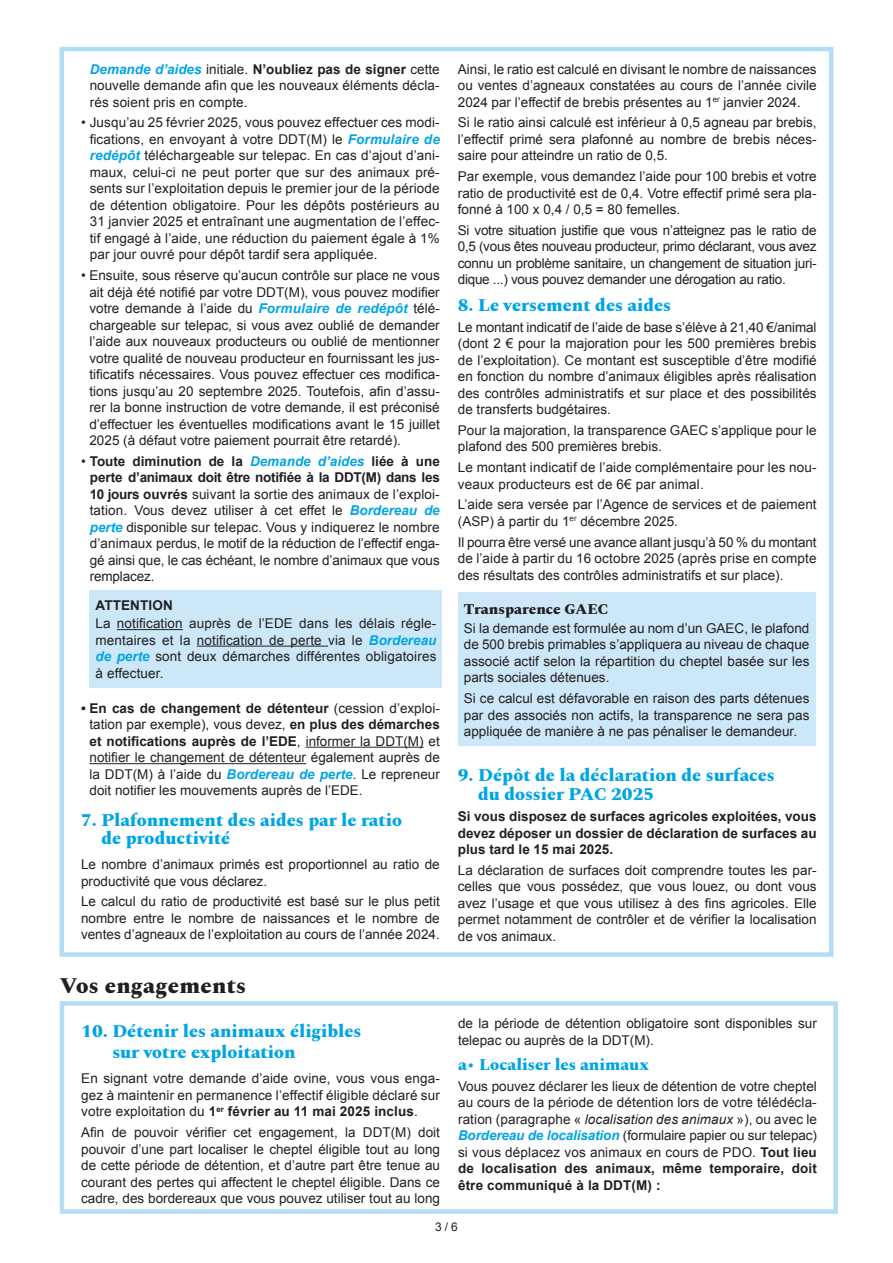
<style>
.page{position:relative;width:893px;height:1263px;background:#fff}
.page>*{position:absolute;margin:0;border:0;box-sizing:border-box;transform-origin:0 0}
.t1{font:800 22.5px "Spectral";letter-spacing:.01em;color:#231f20}
.t2{font:800 18px/18px "Spectral";color:#00a5e3}
.t3{font:800 16.5px "Spectral";color:#00a5e3}
.t4{font:800 15px "Spectral";color:#231f20}
.t5{font:13.5px/16.5px "Arial";color:#231f20;text-align:justify}
.t6{font:700 13.5px/16.5px "Arial";color:#231f20;text-align:justify}
.t7{font:12px "Arial";color:#231f20}
.s1{font-weight:700;font-style:italic;color:#00a5e3}
.s2{font-weight:700}
.s3{font-style:italic}
</style>
<div class="page">
<hr style="left:306px;top:747px;width:118px;height:1px;background:#231f20">
<hr style="left:89px;top:763px;width:217px;height:1px;background:#231f20">
<div style="left:90px;top:590px;width:352px;height:98px;background:#cbe7f8"></div>
<hr style="left:117px;top:629px;width:66px;height:1px;background:#231f20">
<hr style="left:197px;top:646px;width:131px;height:1px;background:#231f20">
<div style="left:458px;top:592px;width:357px;height:153px;background:#cbe7f8"></div>
<div style="left:60px;top:47px;width:773px;height:910px;border:4px solid #b3ddf5"></div>
<div style="left:60px;top:1001px;width:778px;height:213px;border:4px solid #b3ddf5"></div>
<p class="t5" style="left:90px;top:61px;width:352px"><span class="s1">Demande d’aides</span> initiale. <span class="s2">N’oubliez pas de signer</span> cette nouvelle demande afin que les nouveaux éléments décla&shy;rés soient pris en compte.</p>
<p class="t5" style="left:90px;top:115px;width:352px;text-indent:-9px">• Jusqu’au 25 février 2025, vous pouvez effectuer ces modi&shy;fications, en envoyant à votre DDT(M) le <span class="s1">Formulaire de redépôt</span> téléchargeable sur telepac. En cas d’ajout d’ani&shy;maux, celui-ci ne peut porter que sur des animaux pré&shy;sents sur l’exploitation depuis le premier jour de la période de détention obligatoire. Pour les dépôts postérieurs au 31 janvier 2025 et entraînant une augmentation de l’effec&shy;tif engagé à l’aide, une réduction du paiement égale à 1% par jour ouvré pour dépôt tardif sera appliquée.</p>
<p class="t5" style="left:89px;top:267px;width:352px;text-indent:-8px">• Ensuite, sous réserve qu’aucun contrôle sur place ne vous ait déjà été notifié par votre DDT(M), vous pouvez modifier votre demande à l’aide du <span class="s1">Formulaire de redépôt</span> télé&shy;chargeable sur telepac, si vous avez oublié de demander l’aide aux nouveaux producteurs ou oublié de mentionner votre qualité de nouveau producteur en fournissant les jus&shy;tificatifs nécessaires. Vous pouvez effectuer ces modifica&shy;tions jusqu’au 20 septembre 2025. Toutefois, afin d’assu&shy;rer la bonne instruction de votre demande, il est préconisé d’effectuer les éventuelles modifications avant le 15 juillet 2025 (à défaut votre paiement pourrait être retardé).</p>
<p class="t5" style="left:90px;top:453px;width:352px;text-indent:-9px">• <span class="s2">Toute diminution de la</span> <span class="s1">Demande d’aides</span> <span class="s2">liée à une perte d’animaux doit être notifiée à la DDT(M) dans les 10 jours ouvrés</span> suivant la sortie des animaux de l’exploi&shy;tation. Vous devez utiliser à cet effet le <span class="s1">Bordereau de perte</span> disponible sur telepac. Vous y indiquerez le nombre d’animaux perdus, le motif de la réduction de l’effectif enga&shy;gé ainsi que, le cas échéant, le nombre d’animaux que vous remplacez.</p>
<p class="t6" style="left:96px;top:597px;width:79px">Attention</p>
<p class="t5" style="left:96px;top:615px;width:342px">La notification auprès de l’EDE dans les délais régle&shy;mentaires et la notification de perte via le <span class="s1">Bordereau de perte</span> sont deux démarches différentes obligatoires à effectuer.</p>
<p class="t5" style="left:89px;top:700px;width:352px;text-indent:-8px"><span class="s2">• En cas de changement de détenteur</span> (cession d’exploi&shy;tation par exemple), vous devez, <span class="s2">en plus des démarches et notifications auprès de l’EDE</span>, informer la DDT(M) et notifier le changement de détenteur également auprès de la DDT(M) à l’aide du <span class="s1">Bordereau de perte</span>. Le repreneur doit notifier les mouvements auprès de l’EDE.</p>
<h2 class="t2" style="left:101px;top:810px;width:302px;text-indent:-20px">7. Plafonnement des aides par le ratio de productivité</h2>
<p class="t5" style="left:81px;top:856px;width:360px">Le nombre d’animaux primés est proportionnel au ratio de productivité que vous déclarez.</p>
<p class="t5" style="left:81px;top:893px;width:360px">Le calcul du ratio de productivité est basé sur le plus petit nombre entre le nombre de naissances et le nombre de ventes d’agneaux de l’exploitation au cours de l’année 2024.</p>
<h1 class="t1" style="left:60px;top:970px;width:188px">Vos engagements</h1>
<h2 class="t2" style="left:112px;top:1019px;width:251px;line-height:21px;text-indent:-31px">10. Détenir les animaux éligibles sur votre exploitation</h2>
<p class="t5" style="left:81px;top:1070px;width:360px">En signant votre demande d’aide ovine, vous vous enga&shy;gez à maintenir en permanence l’effectif éligible déclaré sur votre exploitation du <span class="s2">1</span><sup>er</sup> <span class="s2">février au 11 mai 2025 inclus</span>.</p>
<p class="t5" style="left:81px;top:1124px;width:360px">Afin de pouvoir vérifier cet engagement, la DDT(M) doit pouvoir d’une part localiser le cheptel éligible tout au long de cette période de détention, et d’autre part être tenue au courant des pertes qui affectent le cheptel éligible. Dans ce cadre, des bordereaux que vous pouvez utiliser tout au long</p>
<p class="t5" style="left:458px;top:61px;width:360px">Ainsi, le ratio est calculé en divisant le nombre de naissances ou ventes d’agneaux constatées au cours de l’année civile 2024 par l’effectif de brebis présentes au 1<sup>er</sup> janvier 2024.</p>
<p class="t5" style="left:458px;top:115px;width:360px">Si le ratio ainsi calculé est inférieur à 0,5 agneau par brebis, l’effectif primé sera plafonné au nombre de brebis néces&shy;saire pour atteindre un ratio de 0,5.</p>
<p class="t5" style="left:458px;top:168px;width:360px">Par exemple, vous demandez l’aide pour 100 brebis et votre ratio de productivité est de 0,4. Votre effectif primé sera pla&shy;fonné à 100 x 0,4 / 0,5 = 80 femelles.</p>
<p class="t5" style="left:458px;top:222px;width:360px">Si votre situation justifie que vous n’atteignez pas le ratio de 0,5 (vous êtes nouveau producteur, primo déclarant, vous avez connu un problème sanitaire, un changement de situation juri&shy;dique ...) vous pouvez demander une dérogation au ratio.</p>
<h2 class="t2" style="left:458px;top:295px;width:215px">8. Le versement des aides</h2>
<p class="t5" style="left:458px;top:319px;width:360px">Le montant indicatif de l’aide de base s’élève à 21,40 €/animal (dont 2 € pour la majoration pour les 500 premières brebis de l’exploitation). Ce montant est susceptible d’être modifié en fonction du nombre d’animaux éligibles après réalisation des contrôles administratifs et sur place et des possibilités de transferts budgétaires.</p>
<p class="t5" style="left:458px;top:422px;width:360px">Pour la majoration, la transparence GAEC s’applique pour le plafond des 500 premières brebis.</p>
<p class="t5" style="left:458px;top:459px;width:360px">Le montant indicatif de l’aide complémentaire pour les nou&shy;veaux producteurs est de 6€ par animal.</p>
<p class="t5" style="left:458px;top:497px;width:360px">L’aide sera versée par l’Agence de services et de paiement (ASP) à partir du 1<sup>er</sup> décembre 2025.</p>
<p class="t5" style="left:458px;top:534px;width:360px">Il pourra être versé une avance allant jusqu’à 50 % du montant de l’aide à partir du 16 octobre 2025 (après prise en compte des résultats des contrôles administratifs et sur place).</p>
<p class="t4" style="left:464px;top:598px;width:146px">Transparence GAEC</p>
<p class="t5" style="left:464px;top:620px;width:347px">Si la demande est formulée au nom d’un GAEC, le plafond de 500 brebis primables s’appliquera au niveau de chaque associé actif selon la répartition du cheptel basée sur les parts sociales détenues.</p>
<p class="t5" style="left:464px;top:690px;width:347px">Si ce calcul est défavorable en raison des parts détenues par des associés non actifs, la transparence ne sera pas appliquée de manière à ne pas pénaliser le demandeur.</p>
<h2 class="t2" style="left:478px;top:764px;width:298px;line-height:19.5px;text-indent:-20px">9. Dépôt de la déclaration de surfaces du dossier PAC 2025</h2>
<p class="t6" style="left:458px;top:808px;width:360px">Si vous disposez de surfaces agricoles exploitées, vous devez déposer un dossier de déclaration de surfaces au plus tard le 15 mai 2025.</p>
<p class="t5" style="left:458px;top:862px;width:360px">La déclaration de surfaces doit comprendre toutes les par&shy;celles que vous possédez, que vous louez, ou dont vous avez l’usage et que vous utilisez à des fins agricoles. Elle permet notamment de contrôler et de vérifier la localisation de vos animaux.</p>
<p class="t5" style="left:458px;top:1015px;width:360px">de la période de détention obligatoire sont disponibles sur telepac ou auprès de la DDT(M).</p>
<p class="t3" style="left:458px;top:1052px;width:192px">a• Localiser les animaux</p>
<p class="t5" style="left:458px;top:1078px;width:360px">Vous pouvez déclarer les lieux de détention de votre cheptel au cours de la période de détention lors de votre télédécla&shy;ration (paragraphe « <span class="s3">localisation des animaux</span> »), ou avec le <span class="s1">Bordereau de localisation</span> (formulaire papier ou sur telepac) si vous déplacez vos animaux en cours de PDO. <span class="s2">Tout lieu de localisation des animaux, même temporaire, doit être communiqué à la DDT(M) :</span></p>
<p class="t7" style="left:435px;top:1219px;width:24px">3 / 6</p>
</div>
